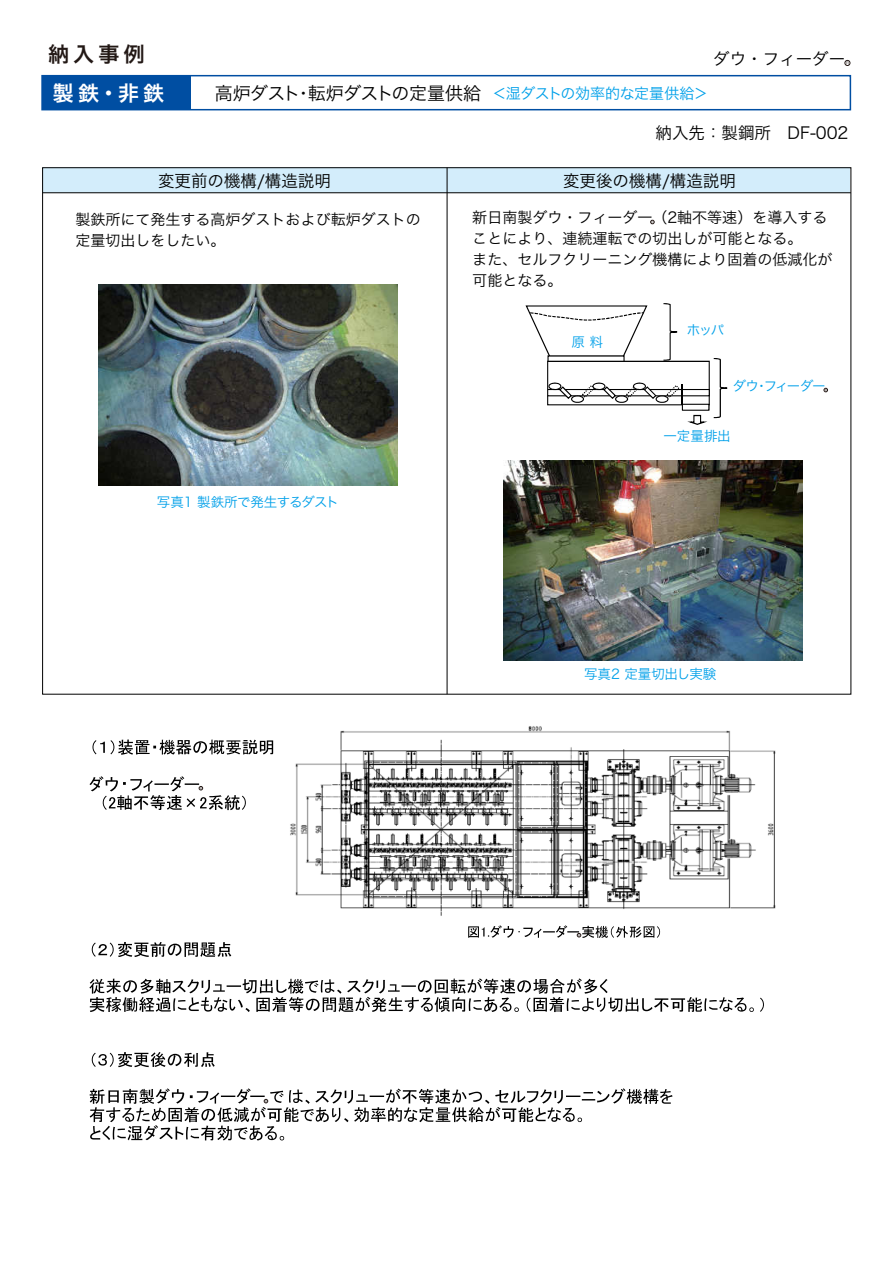
<style>
.page{position:relative;width:893px;height:1263px;background:#fff}
.page>*{position:absolute;margin:0;border:0;box-sizing:border-box;transform-origin:0 0}
.t1{font:21px "Hira Kaku Pro W6";color:#fff}
.t2{font:21px "Hira Kaku Pro W6";color:#221815}
.t3{font:18px "Hira Kaku Pro W3";letter-spacing:-.03em;color:#000}
.t4{font:16.5px "Hira Kaku Pro W3";color:#000}
.t5{font:15px/21px "Hira Kaku Pro W3";color:#000}
.t6{font:13.5px "Hira Kaku Pro W3";letter-spacing:-.03em;color:#00a0e9}
.t7{font:13.5px "Hira Kaku Pro W3";color:#00a0e9}
.s1{font-size:15px;color:#00a0e9}
</style>
<div class="page">
<svg style="left:92px;top:740px;width:181px;height:328px"></svg>
<svg style="left:92px;top:942px;width:139px;height:15px"></svg>
<svg style="left:89px;top:978px;width:675px;height:34px"></svg>
<svg style="left:92px;top:1052px;width:123px;height:15px"></svg>
<img style="left:503px;top:460px;width:299px;height:201px">
<img style="left:98px;top:285px;width:299px;height:200px">
<img style="left:290px;top:726px;width:486px;height:190px">
<svg style="left:525px;top:303px;width:202px;height:122px"></svg>
<div style="left:42px;top:167px;width:808px;height:26px;background:#d3edfb"></div>
<hr style="left:43px;top:192px;width:807px;height:1px;background:#000">
<hr style="left:446px;top:168px;width:1px;height:526px;background:#000">
<div style="left:41px;top:75px;width:810px;height:35px;background:#fff;border:2px solid #004ea2"></div>
<div style="left:42px;top:76px;width:149px;height:34px;background:#004ea2"></div>
<svg style="left:844px;top:60px;width:6px;height:6px"></svg>
<svg style="left:650px;top:220px;width:4px;height:4px"></svg>
<svg style="left:90px;top:1088px;width:582px;height:53px"></svg>
<svg style="left:89px;top:776px;width:157px;height:34px"></svg>
<svg style="left:468px;top:925px;width:192px;height:13px"></svg>
<svg style="left:823px;top:388px;width:4px;height:4px"></svg>
<h1 class="t2" style="left:48px;top:35px;width:98px">納入事例</h1>
<h1 class="t1" style="left:53px;top:74px;width:113px">製鉄・非鉄</h1>
<p class="t3" style="left:215px;top:77px;width:495px">高炉ダスト・転炉ダストの定量供給 <span class="s1">＜湿ダストの効率的な定量供給＞</span></p>
<p class="t4" style="left:713px;top:44px;width:150px">ダウ・フィーダー　</p>
<p class="t4" style="left:655px;top:118px;width:194px">納入先：製鋼所　DF-002</p>
<p class="t4" style="left:158px;top:166px;width:174px">変更前の機構/構造説明</p>
<p class="t4" style="left:563px;top:166px;width:174px">変更後の機構/構造説明</p>
<p class="t5" style="left:76px;top:208px;width:346px">製鉄所にて発生する高炉ダストおよび転炉ダストの定量切出しをしたい。</p>
<p class="t6" style="left:157px;top:490px;width:184px">写真1 製鉄所で発生するダスト</p>
<p class="t5" style="left:472px;top:206px;width:362px">新日南製ダウ・フィーダ一（2軸不等速）を導入することにより、連続運転での切出しが可能となる。<br>また、セルフクリーニング機構により固着の低減化が可能となる。</p>
<p class="t6" style="left:571px;top:330px;width:33px">原 料</p>
<p class="t6" style="left:687px;top:318px;width:39px">ホッパ</p>
<p class="t6" style="left:732px;top:374px;width:95px">ダウ・フィーダー</p>
<p class="t6" style="left:663px;top:424px;width:69px">一定量排出</p>
<p class="t7" style="left:584px;top:662px;width:134px">写真2 定量切出し実験</p>
</div>
